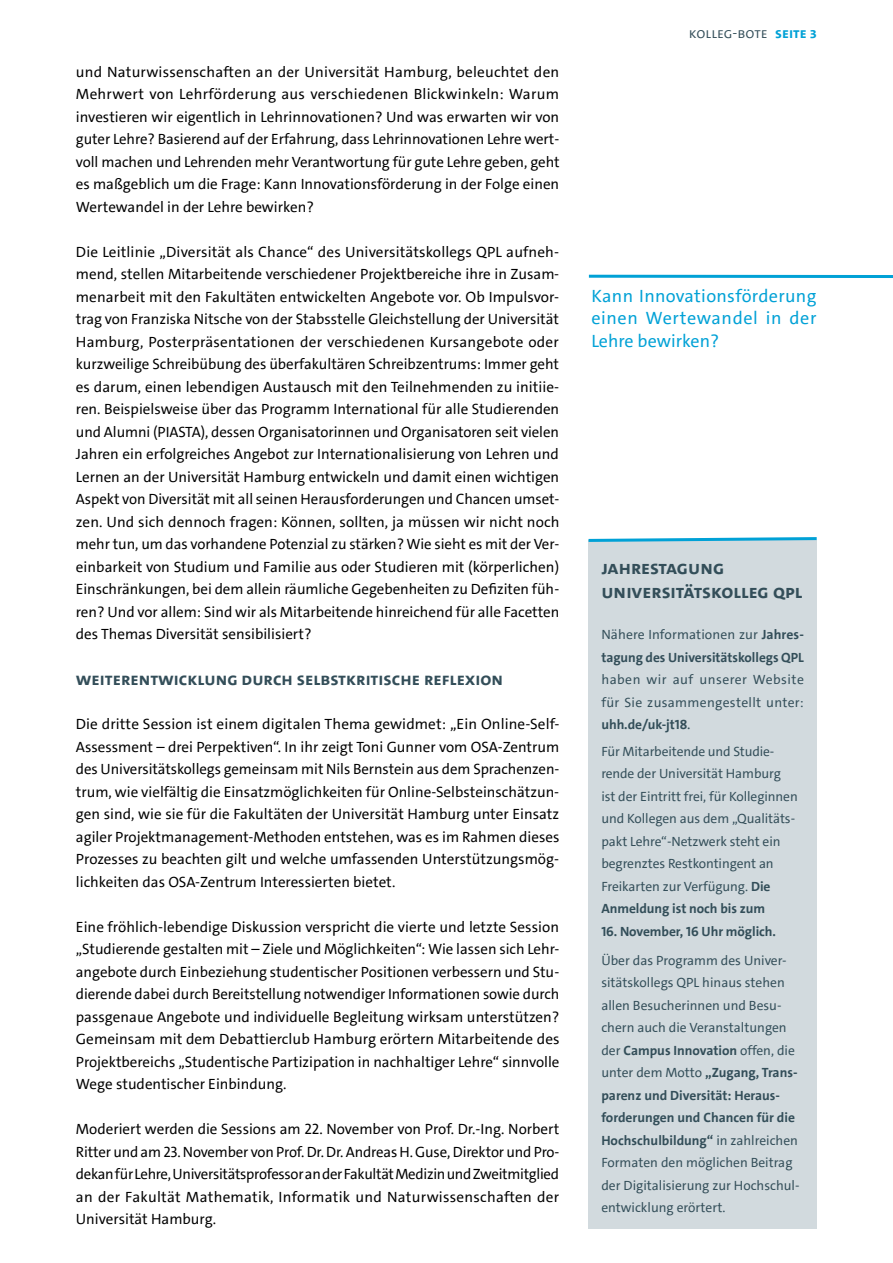
<style>
.page{position:relative;width:893px;height:1263px;background:#fff}
.page>*{position:absolute;margin:0;border:0;box-sizing:border-box;transform-origin:0 0}
.Ausgabe{font:19.5px/23.4px "The Sans UHH Bold Caps";color:#334e59}
.Fliesstext_10_15{font:18px/22.5px "The Sans UHH";letter-spacing:.015em;color:#00a1d6;text-align:justify}
.Sub_im_Text{font:18px "The Sans UHH Bold Caps";color:#334e59}
.Fliesstext_10_15-2{font:15px/22.5px "The Sans UHH";color:#000;text-align:justify}
.t1{font:15px "The Sans UHH Semi Light Caps";color:#334e59}
.Kasten{font:13.5px/22.5px "The Sans UHH";letter-spacing:-.005em;color:#334e59}
.Fliesstext_10_15-3{font:13.5px/22.5px "The Sans UHH";letter-spacing:.02em;color:#334e59;text-align:justify}
.Kasten-2{font:700 13.5px "The Sans UHH";letter-spacing:-.005em;color:#334e59}
.s1{font-family:"The Sans UHH Bold Caps";color:#00a1d6}
.s2{font-weight:700}
.s3{font-size:15px}
</style>
<div class="page">
<div style="left:589px;top:541px;width:228px;height:688px;background:#d2dade"></div>
<svg style="left:588px;top:537px;width:229px;height:6px"></svg>
<hr style="left:589px;top:275px;width:304px;height:3px;background:#00a1d6">
<p class="Fliesstext_10_15-2" style="left:76px;top:60px;width:485px">und Naturwissenschaften an der Universität Hamburg, beleuchtet den Mehrwert von Lehrförderung aus verschiedenen Blickwinkeln: Warum investieren wir eigentlich in Lehrinnovationen? Und was erwarten wir von guter Lehre? Basierend auf der Erfahrung, dass Lehrinnovationen Lehre wert&shy;voll machen und Lehrenden mehr Verantwortung für gute Lehre geben, geht es maßgeblich um die Frage: Kann Innovationsförderung in der Folge einen Wertewandel in der Lehre bewirken?</p>
<p class="Fliesstext_10_15-2" style="left:76px;top:240px;width:485px">Die Leitlinie „Diversität als Chance“ des Universitätskollegs QPL aufneh&shy;mend, stellen Mitarbeitende verschiedener Projektbereiche ihre in Zusam&shy;menarbeit mit den Fakultäten entwickelten Angebote vor. Ob Impulsvor&shy;trag von Franziska Nitsche von der Stabsstelle Gleichstellung der Universität Hamburg, Posterpräsentationen der verschiedenen Kursangebote oder kurzweilige Schreibübung des überfakultären Schreibzentrums: Immer geht es darum, einen lebendigen Austausch mit den Teilnehmenden zu initiie&shy;ren. Beispielsweise über das Programm International für alle Studierenden und Alumni (PIASTA), dessen Organisatorinnen und Organisatoren seit vielen Jahren ein erfolgreiches Angebot zur Internationalisierung von Lehren und Lernen an der Universität Hamburg entwickeln und damit einen wichtigen Aspekt von Diversität mit all seinen Herausforderungen und Chancen umset&shy;zen. Und sich dennoch fragen: Können, sollten, ja müssen wir nicht noch mehr tun, um das vorhandene Potenzial zu stärken? Wie sieht es mit der Ver&shy;einbarkeit von Studium und Familie aus oder Studieren mit (körperlichen)<br>Einschränkungen, bei dem allein räumliche Gegebenheiten zu Defiziten füh&shy;ren? Und vor allem: Sind wir als Mitarbeitende hinreichend für alle Facetten des Themas Diversität sensibilisiert?</p>
<p class="Sub_im_Text" style="left:76px;top:667px;width:429px">weiterentwicklung durch Selbstkritische Reflexion</p>
<p class="Fliesstext_10_15-2" style="left:76px;top:713px;width:485px">Die dritte Session ist einem digitalen Thema gewidmet: „Ein Online-Self-Assessment – drei Perpektiven“. In ihr zeigt Toni Gunner vom OSA-Zentrum des Universitätskollegs gemeinsam mit Nils Bernstein aus dem Sprachenzen&shy;trum, wie vielfältig die Einsatzmöglichkeiten für Online-Selbsteinschätzun&shy;gen sind, wie sie für die Fakultäten der Universität Hamburg unter Einsatz agiler Projektmanagement-Methoden entstehen, was es im Rahmen dieses Prozesses zu beachten gilt und welche umfassenden Unterstützungsmög&shy;lichkeiten das OSA-Zentrum Interessierten bietet.</p>
<p class="Fliesstext_10_15-2" style="left:76px;top:915px;width:485px">Eine fröhlich-lebendige Diskussion verspricht die vierte und letzte Session „Studierende gestalten mit – Ziele und Möglichkeiten“: Wie lassen sich Lehr&shy;angebote durch Einbeziehung studentischer Positionen verbessern und Stu&shy;dierende dabei durch Bereitstellung notwendiger Informationen sowie durch passgenaue Angebote und individuelle Begleitung wirksam unterstützen?<br>Gemeinsam mit dem Debattierclub Hamburg erörtern Mitarbeitende des Projektbereichs „Studentische Partizipation in nachhaltiger Lehre“ sinnvolle Wege studentischer Einbindung.</p>
<p class="Fliesstext_10_15-2" style="left:76px;top:1118px;width:485px">Moderiert werden die Sessions am 22. November von Prof. Dr.-Ing. Norbert Ritter und am 23. November von Prof. Dr. Dr. Andreas H. Guse, Direktor und Pro&shy;dekan für Lehre, Universitätsprofessor an der Fakultät Medizin und Zweitmitglied an der Fakultät Mathematik, Informatik und Naturwissenschaften der Universität Hamburg.</p>
<p class="t1" style="left:689px;top:24px;width:129px">Kolleg-Bote <span class="s1">Seite 3</span></p>
<p class="Fliesstext_10_15" style="left:591px;top:284px;width:226px">Kann Innovationsförderung einen Wertewandel in der Lehre bewirken?</p>
<p class="Ausgabe" style="left:601px;top:556px;width:203px">Jahrestagung<br>Universitätskolleg QPL</p>
<p class="Fliesstext_10_15-3" style="left:601px;top:623px;width:204px">Nähere Informationen zur <span class="s2">Jahres&shy;tagung des Universitätskollegs QPL </span>haben wir auf unserer Website für Sie zusammengestellt unter: <span class="s2">uhh.de/uk-jt18</span><span class="s3">.</span></p>
<p class="Kasten" style="left:601px;top:740px;width:198px">Für Mitarbeitende und Studie&shy;rende der Universität Hamburg ist der Eintritt frei, für Kolleginnen und Kollegen aus dem „Qualitäts&shy;pakt Lehre“-Netzwerk steht ein begrenztes Restkontingent an<br>Freikarten zur Verfügung. <span class="s2">Die<br>Anmeldung ist noch bis zum</span></p>
<p class="Kasten-2" style="left:601px;top:923px;width:176px">16. November, 16 Uhr möglich.</p>
<p class="Kasten" style="left:601px;top:949px;width:200px">Über das Programm des Univer&shy;sitätskollegs QPL hinaus stehen allen Besucherinnen und Besu&shy;chern auch die Veranstaltungen der <span class="s2">Campus Innovation</span> offen, die unter dem Motto <span class="s2">„Zugang, Trans&shy;parenz und Diversität: Heraus&shy;forderungen und Chancen für die<br>Hochschulbildung“</span> in zahlreichen<br>Formaten den möglichen Beitrag der Digitalisierung zur Hochschul&shy;entwicklung erörtert.</p>
</div>
